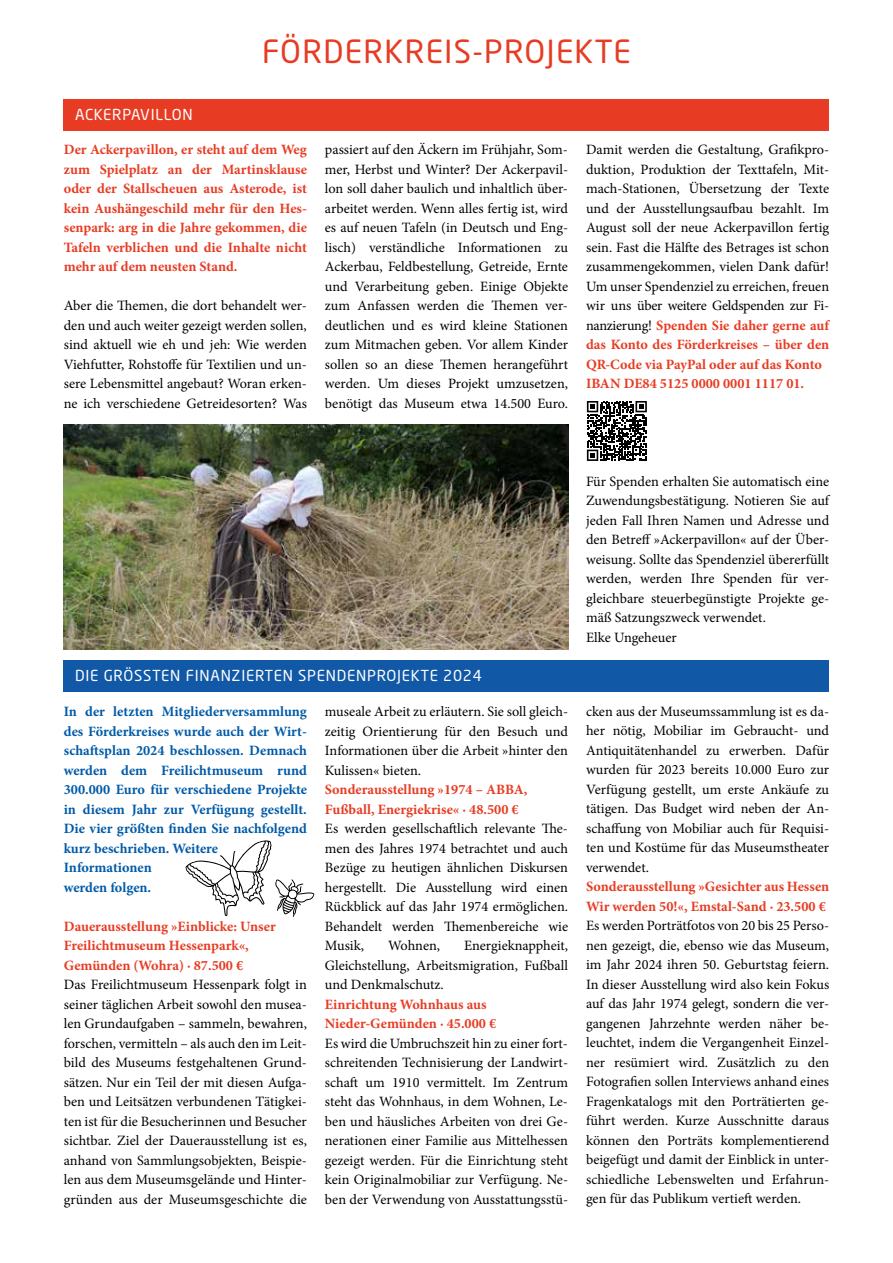
<style>
.page{position:relative;width:893px;height:1263px;background:#fff}
.page>*{position:absolute;margin:0;border:0;box-sizing:border-box;transform-origin:0 0}
.t1{font:31.5px "Neo Sans W1 G";letter-spacing:.04em;color:#e73c23}
.t2{font:15px "Neo Sans W1 G";letter-spacing:.05em;color:#fff}
.t3{font:14.25px/19.5px "Minion Pro";color:#000;text-align:justify}
.t4{font:700 14.25px/19.5px "Minion Pro";color:#e73c23}
.t5{font:700 14.25px/19.5px "Minion Pro";color:#005aa8}
.s1{font-weight:700;color:#e73c23}
</style>
<div class="page">
<img style="left:64px;top:424px;width:504px;height:225px">
<div style="left:64px;top:99px;width:765px;height:32px;background:#e73c23"></div>
<div style="left:64px;top:660px;width:765px;height:32px;background:#1159a6"></div>
<svg style="left:587px;top:401px;width:60px;height:60px"></svg>
<svg style="left:185px;top:840px;width:129px;height:77px"></svg>
<p class="t2" style="left:75px;top:105px;width:119px">ACKERPAVILLON</p>
<h1 class="t1" style="left:262px;top:32px;width:370px">FÖRDERKREIS-PROJEKTE</h1>
<p class="t4" style="left:64px;top:140px;width:245px;text-align:justify">Der Ackerpavillon, er steht auf dem Weg zum Spielplatz an der Martinsklause oder der Stallscheuen aus Asterode, ist kein Aushängeschild mehr für den Hes&shy;senpark: arg in die Jahre gekommen, die Tafeln verblichen und die Inhalte nicht mehr auf dem neusten Stand.</p>
<p class="t3" style="left:64px;top:296px;width:245px">Aber die Themen, die dort behandelt wer&shy;den und auch weiter gezeigt werden sollen, sind aktuell wie eh und jeh: Wie werden Viehfutter, Rohstoffe für Textilien und un&shy;sere Lebensmittel angebaut? Woran erken&shy;ne ich verschiedene Getreidesorten? Was</p>
<p class="t3" style="left:325px;top:140px;width:245px">passiert auf den Äckern im Frühjahr, Som&shy;mer, Herbst und Winter? Der Ackerpavil&shy;lon soll daher baulich und inhaltlich über&shy;arbeitet werden. Wenn alles fertig ist, wird es auf neuen Tafeln (in Deutsch und Eng&shy;lisch) verständliche Informationen zu Ackerbau, Feldbestellung, Getreide, Ernte und Verarbeitung geben. Einige Objekte zum Anfassen werden die Themen ver&shy;deutlichen und es wird kleine Stationen zum Mitmachen geben. Vor allem Kinder sollen so an diese Themen herangeführt werden. Um dieses Projekt umzusetzen, benötigt das Museum etwa 14.500 Euro.</p>
<p class="t3" style="left:586px;top:140px;width:245px;text-align:left">Damit werden die Gestaltung, Grafikpro&shy;duktion, Produktion der Texttafeln, Mit&shy;mach-Stationen, Übersetzung der Texte und der Ausstellungsaufbau bezahlt. Im August soll der neue Ackerpavillon fertig sein. Fast die Hälfte des Betrages ist schon zusammengekommen, vielen Dank dafür!<br>Um unser Spendenziel zu erreichen, freuen wir uns über weitere Geldspenden zur Fi&shy;nanzierung! <span class="s1">Spenden Sie daher gerne auf das Konto des Förderkreises – über den QR-Code via PayPal oder auf das Konto IBAN DE84 5125 0000 0001 1117 01.</span></p>
<p class="t3" style="left:586px;top:472px;width:245px;text-align:left">Für Spenden erhalten Sie automatisch eine Zuwendungsbestätigung. Notieren Sie auf jeden Fall Ihren Namen und Adresse und den Betreff »Ackerpavillon« auf der Über&shy;weisung. Sollte das Spendenziel übererfüllt werden, werden Ihre Spenden für ver&shy;gleichbare steuerbegünstigte Projekte ge&shy;mäß Satzungszweck verwendet.<br>Elke Ungeheuer</p>
<p class="t2" style="left:75px;top:666px;width:408px">DIE GRÖSSTEN FINANZIERTEN SPENDENPROJEKTE 2024</p>
<p class="t5" style="left:64px;top:702px;width:245px">In der letzten Mitgliederversammlung des Förderkreises wurde auch der Wirt&shy;schaftsplan 2024 beschlossen. Demnach werden dem Freilichtmuseum rund<br>300.000 Euro für verschiedene Projekte in diesem Jahr zur Verfügung gestellt.<br>Die vier größten finden Sie nachfolgend kurz beschrieben. Weitere<br>Informationen<br>werden folgen.</p>
<p class="t4" style="left:64px;top:916px;width:213px">Dauerausstellung »Einblicke: Unser<br>Freilichtmuseum Hessenpark«,<br>Gemünden (Wohra) · 87.500 €</p>
<p class="t3" style="left:64px;top:975px;width:245px">Das Freilichtmuseum Hessenpark folgt in seiner täglichen Arbeit sowohl den musea&shy;len Grundaufgaben – sammeln, bewahren, forschen, vermitteln – als auch den im Leit&shy;bild des Museums festgehaltenen Grund&shy;sätzen. Nur ein Teil der mit diesen Aufga&shy;ben und Leitsätzen verbundenen Tätigkei&shy;ten ist für die Besucherinnen und Besucher sichtbar. Ziel der Dauerausstellung ist es, anhand von Sammlungsobjekten, Beispie&shy;len aus dem Museumsgelände und Hinter&shy;gründen aus der Museumsgeschichte die</p>
<p class="t3" style="left:325px;top:702px;width:245px">museale Arbeit zu erläutern. Sie soll gleich&shy;zeitig Orientierung für den Besuch und Informationen über die Arbeit »hinter den Kulissen« bieten.</p>
<p class="t4" style="left:325px;top:780px;width:204px">Sonderausstellung »1974 – ABBA,<br>Fußball, Energiekrise« · 48.500 €</p>
<p class="t3" style="left:325px;top:819px;width:245px">Es werden gesellschaftlich relevante The&shy;men des Jahres 1974 betrachtet und auch Bezüge zu heutigen ähnlichen Diskursen hergestellt. Die Ausstellung wird einen Rückblick auf das Jahr 1974 ermöglichen.<br>Behandelt werden Themenbereiche wie Musik,</p>
<p class="t3" style="left:325px;top:936px;width:245px;text-indent:139px">Energieknappheit, Gleichstellung, Arbeitsmigration, Fußball und Denkmalschutz.</p>
<p class="t4" style="left:325px;top:994px;width:173px">Einrichtung Wohnhaus aus<br>Nieder-Gemünden · 45.000 €</p>
<p class="t3" style="left:325px;top:1033px;width:245px">Es wird die Umbruchszeit hin zu einer fort&shy;schreitenden Technisierung der Landwirt&shy;schaft um 1910 vermittelt. Im Zentrum steht das Wohnhaus, in dem Wohnen, Le&shy;ben und häusliches Arbeiten von drei Ge&shy;nerationen einer Familie aus Mittelhessen gezeigt werden. Für die Einrichtung steht kein Originalmobiliar zur Verfügung. Ne&shy;ben der Verwendung von Ausstattungsstü-</p>
<p class="t3" style="left:388px;top:936px;width:54px">Wohnen,</p>
<p class="t3" style="left:586px;top:702px;width:245px">cken aus der Museumssammlung ist es da&shy;her nötig, Mobiliar im Gebraucht- und Antiquitätenhandel zu erwerben. Dafür wurden für 2023 bereits 10.000 Euro zur Verfügung gestellt, um erste Ankäufe zu tätigen. Das Budget wird neben der An&shy;schaffung von Mobiliar auch für Requisi&shy;ten und Kostüme für das Museumstheater verwendet.</p>
<p class="t4" style="left:586px;top:877px;width:245px">Sonderausstellung »Gesichter aus Hessen<br>Wir werden 50!«, Emstal-Sand · 23.500 €</p>
<p class="t3" style="left:586px;top:916px;width:245px">Es werden Porträtfotos von 20 bis 25 Perso&shy;nen gezeigt, die, ebenso wie das Museum, im Jahr 2024 ihren 50. Geburtstag feiern.<br>In dieser Ausstellung wird also kein Fokus auf das Jahr 1974 gelegt, sondern die ver&shy;gangenen Jahrzehnte werden näher be&shy;leuchtet, indem die Vergangenheit Einzel&shy;ner resümiert wird. Zusätzlich zu den Fotografien sollen Interviews anhand eines Fragenkatalogs mit den Porträtierten ge&shy;führt werden. Kurze Ausschnitte daraus können den Porträts komplementierend beigefügt und damit der Einblick in unter&shy;schiedliche Lebenswelten und Erfahrun&shy;gen für das Publikum vertieft werden.</p>
</div>
